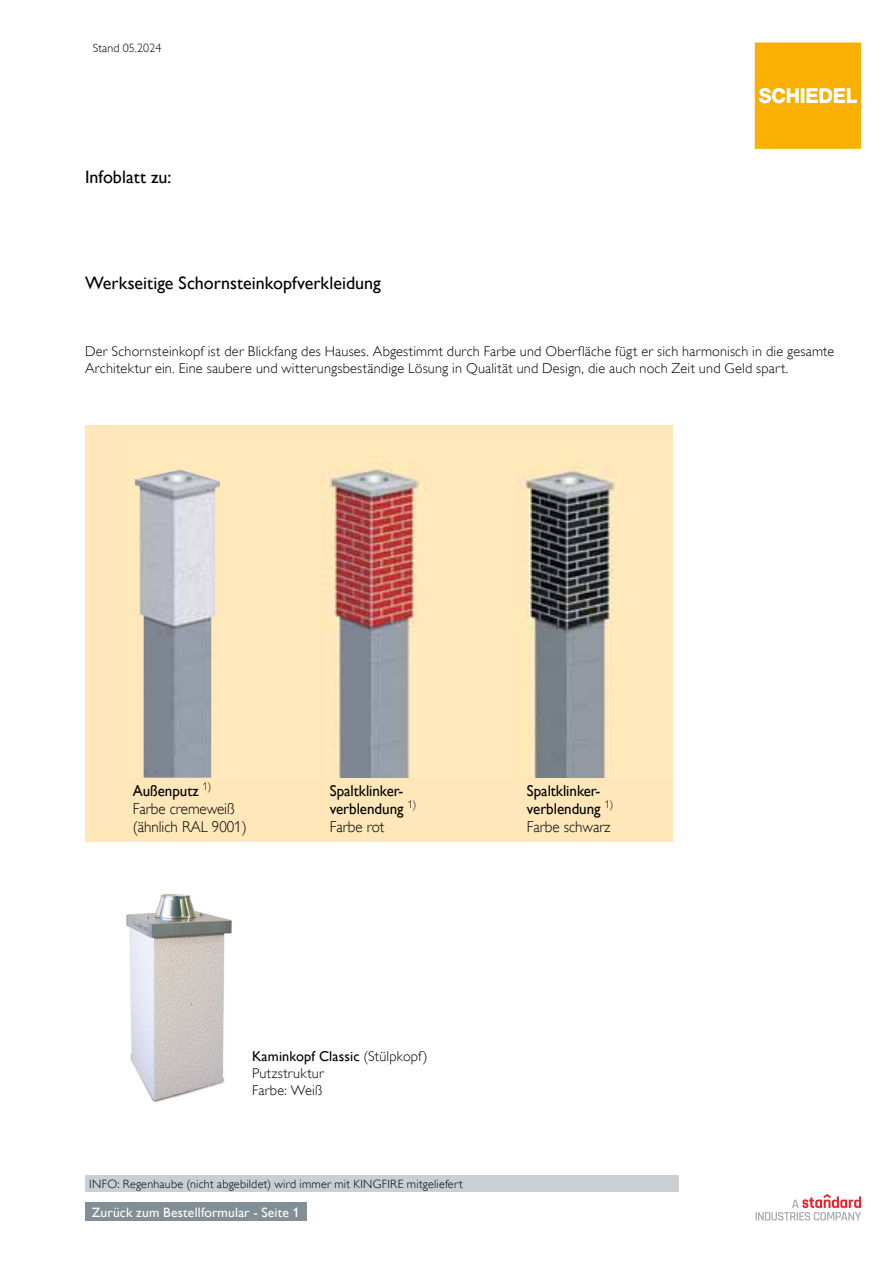
<style>
.page{position:relative;width:893px;height:1263px;background:#fff}
.page>*{position:absolute;margin:0;border:0;box-sizing:border-box;transform-origin:0 0}
.t1{font:18px "Gill Alt One";letter-spacing:.005em;color:#000}
.t2{font:15.6px/17.7px "Gill Alt One";color:#000;scale:.96 1}
.t3{font:15.6px/17.7px "Gill Alt One MT Light";color:#000;scale:.96 1}
.t4{font:14.25px/17.1px "Gill Alt One MT Light";letter-spacing:.015em;color:#000}
.t5{font:14.25px "Gill Alt One";letter-spacing:.01em;color:#000}
.t6{font:13.5px "Gill Alt One";letter-spacing:.015em;color:#fff}
.t7{font:12px "Gill Alt One MT Light";letter-spacing:.02em;color:#000}
.s1{font-family:"Gill Alt One MT Light"}
</style>
<div class="page">
<svg style="left:755px;top:43px;width:106px;height:106px;background:#f9b613"></svg>
<svg style="left:755px;top:1194px;width:106px;height:26px"></svg>
<div style="left:85px;top:1202px;width:221px;height:18px;background:#828f96"></div>
<div style="left:85px;top:425px;width:587px;height:416px;background:#ffe7ba"></div>
<img style="left:135px;top:469px;width:85px;height:309px">
<img style="left:321px;top:462px;width:98px;height:316px">
<img style="left:522px;top:462px;width:93px;height:316px">
<img style="left:126px;top:894px;width:106px;height:209px">
<div style="left:85px;top:1175px;width:594px;height:17px;background:#c8d0d5"></div>
<p class="t7" style="left:93px;top:41px;width:70px">Stand 05.2024</p>
<p class="t1" style="left:85px;top:166px;width:88px">Infoblatt zu:</p>
<p class="t1" style="left:85px;top:272px;width:297px">Werkseitige Schornsteinkopfverkleidung</p>
<p class="t4" style="left:85px;top:342px;width:751px">Der Schornsteinkopf ist der Blickfang des Hauses. Abgestimmt durch Farbe und Oberfläche fügt er sich harmonisch in die gesamte<br>Architektur ein. Eine saubere und witterungsbeständige Lösung in Qualität und Design, die auch noch Zeit und Geld spart.</p>
<p class="t2" style="left:133px;top:782px;width:83px">Außenputz <sup>1)</sup></p>
<p class="t3" style="left:133px;top:800px;width:120px">Farbe cremeweiß (ähnlich RAL 9001)</p>
<p class="t2" style="left:330px;top:782px;width:92px">Spaltklinker - verblendung <sup>1)</sup></p>
<p class="t3" style="left:330px;top:818px;width:58px">Farbe rot</p>
<p class="t2" style="left:527px;top:782px;width:92px">Spaltklinker&shy;verblendung <sup>1)</sup></p>
<p class="t3" style="left:527px;top:818px;width:89px">Farbe schwarz</p>
<p class="t5" style="left:252px;top:1048px;width:177px">Kaminkopf Classic <span class="s1">(Stülpkopf)</span></p>
<p class="t4" style="left:252px;top:1064px;width:73px">Putzstruktur<br>Farbe: Weiß</p>
<p class="t7" style="left:89px;top:1176px;width:375px">INFO: Regenhaube (nicht abgebildet) wird immer mit KINGFIRE mitgeliefert</p>
<p class="t6" style="left:92px;top:1204px;width:209px">Zurück zum Bestellformular - Seite 1</p>
</div>
